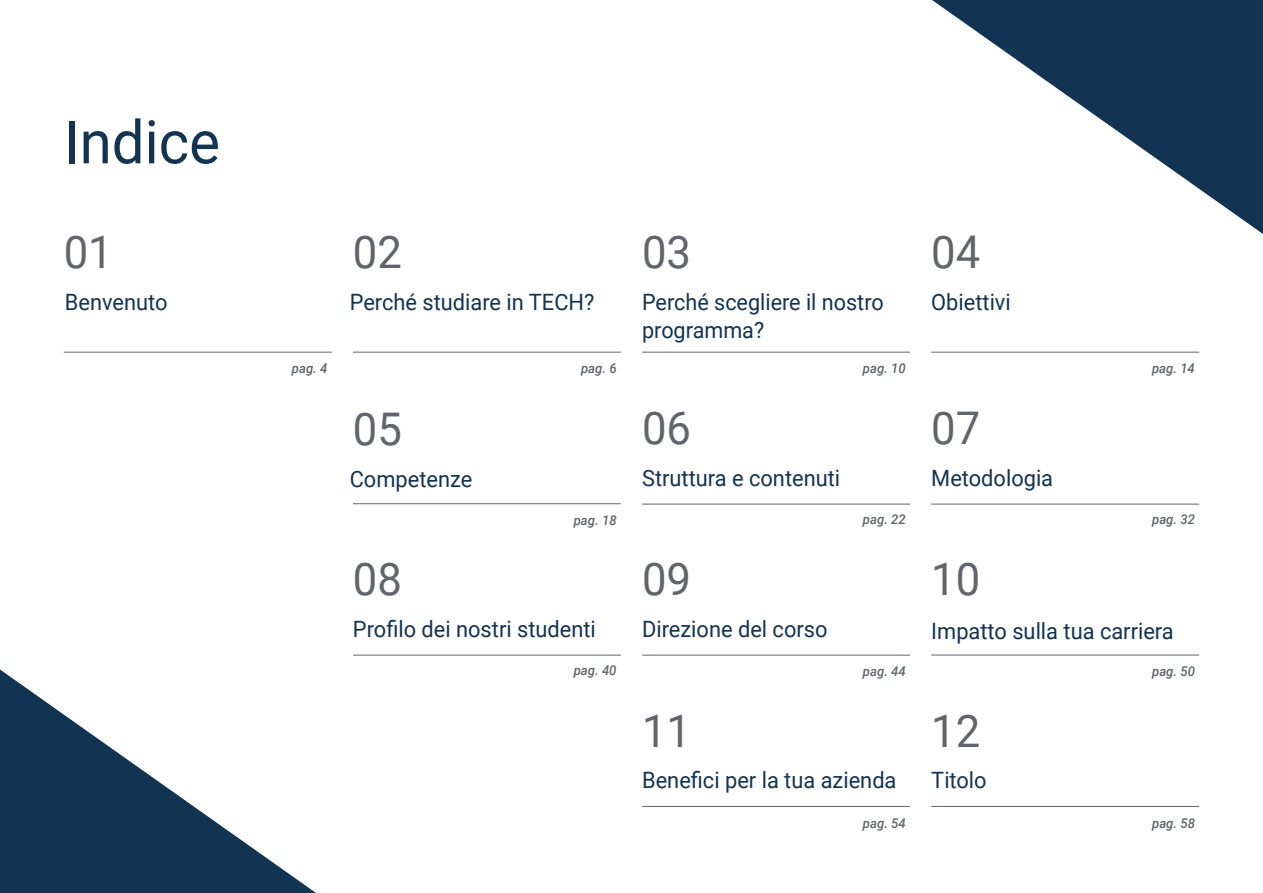
<style>
.page{position:relative;width:1263px;height:893px;background:#fff}
.page>*{position:absolute;margin:0;border:0;box-sizing:border-box;transform-origin:0 0}
.t1{font:60px "Roboto";color:#123352}
.t2{font:45px "Roboto";color:#61646a}
.t3{font:22.5px "Roboto";color:#123352}
.t4{font:22.5px/28.5px "Roboto";color:#123352;scale:.96 1}
.t5{font:italic 500 13.5px "Roboto";color:#61646a}
</style>
<div class="page">
<svg style="left:0;top:669px;width:316px;height:224px"></svg>
<svg style="left:932px;top:0;width:331px;height:234px"></svg>
<hr style="left:64px;top:352px;width:268px;height:1px;background:#61646a">
<hr style="left:642px;top:504px;width:268px;height:1px;background:#61646a">
<hr style="left:642px;top:655px;width:268px;height:1px;background:#61646a">
<hr style="left:353px;top:352px;width:268px;height:1px;background:#61646a">
<hr style="left:353px;top:503px;width:268px;height:1px;background:#61646a">
<hr style="left:931px;top:504px;width:268px;height:1px;background:#61646a">
<hr style="left:931px;top:655px;width:268px;height:1px;background:#61646a">
<hr style="left:642px;top:806px;width:268px;height:1px;background:#61646a">
<hr style="left:931px;top:806px;width:268px;height:1px;background:#61646a">
<hr style="left:642px;top:352px;width:268px;height:1px;background:#61646a">
<hr style="left:353px;top:655px;width:268px;height:1px;background:#61646a">
<hr style="left:931px;top:352px;width:268px;height:1px;background:#61646a">
<h1 class="t1" style="left:64px;top:100px;width:158px">Indice</h1>
<h2 class="t2" style="left:64px;top:220px;width:51px">01</h2>
<p class="t3" style="left:65px;top:286px;width:104px">Benvenuto</p>
<p class="t5" style="left:292px;top:359px;width:37px">pag. 4</p>
<h2 class="t2" style="left:353px;top:220px;width:51px">02</h2>
<h2 class="t2" style="left:642px;top:220px;width:51px">03</h2>
<h2 class="t2" style="left:931px;top:220px;width:51px">04</h2>
<p class="t3" style="left:350px;top:286px;width:246px">Perché studiare in TECH?</p>
<p class="t4" style="left:642px;top:287px;width:253px">Perché scegliere il nostro programma?</p>
<p class="t3" style="left:931px;top:286px;width:81px">Obiettivi</p>
<p class="t5" style="left:581px;top:359px;width:37px">pag. 6</p>
<p class="t5" style="left:863px;top:359px;width:44px">pag. 10</p>
<p class="t5" style="left:1152px;top:359px;width:44px">pag. 14</p>
<h2 class="t2" style="left:353px;top:397px;width:51px">05</h2>
<h2 class="t2" style="left:642px;top:397px;width:51px">06</h2>
<h2 class="t2" style="left:931px;top:397px;width:51px">07</h2>
<p class="t3" style="left:350px;top:463px;width:124px">Competenze</p>
<p class="t3" style="left:642px;top:462px;width:200px">Struttura e contenuti</p>
<p class="t3" style="left:931px;top:462px;width:123px">Metodologia</p>
<h2 class="t2" style="left:353px;top:548px;width:51px">08</h2>
<p class="t5" style="left:574px;top:511px;width:44px">pag. 18</p>
<p class="t5" style="left:1152px;top:510px;width:44px">pag. 32</p>
<p class="t5" style="left:863px;top:510px;width:44px">pag. 22</p>
<h2 class="t2" style="left:642px;top:548px;width:51px">09</h2>
<h2 class="t2" style="left:931px;top:547px;width:51px">10</h2>
<p class="t3" style="left:353px;top:613px;width:244px">Profilo dei nostri studenti</p>
<p class="t5" style="left:574px;top:661px;width:44px">pag. 40</p>
<p class="t3" style="left:642px;top:613px;width:187px">Direzione del corso</p>
<p class="t3" style="left:931px;top:615px;width:244px">Impatto sulla tua carriera</p>
<p class="t5" style="left:863px;top:662px;width:44px">pag. 44</p>
<p class="t5" style="left:1152px;top:662px;width:44px">pag. 50</p>
<h2 class="t2" style="left:642px;top:699px;width:51px">11</h2>
<h2 class="t2" style="left:931px;top:699px;width:51px">12</h2>
<p class="t3" style="left:642px;top:765px;width:256px">Benefici per la tua azienda</p>
<p class="t3" style="left:931px;top:765px;width:57px">Titolo</p>
<p class="t5" style="left:863px;top:813px;width:44px">pag. 54</p>
<p class="t5" style="left:1152px;top:813px;width:44px">pag. 58</p>
</div>
